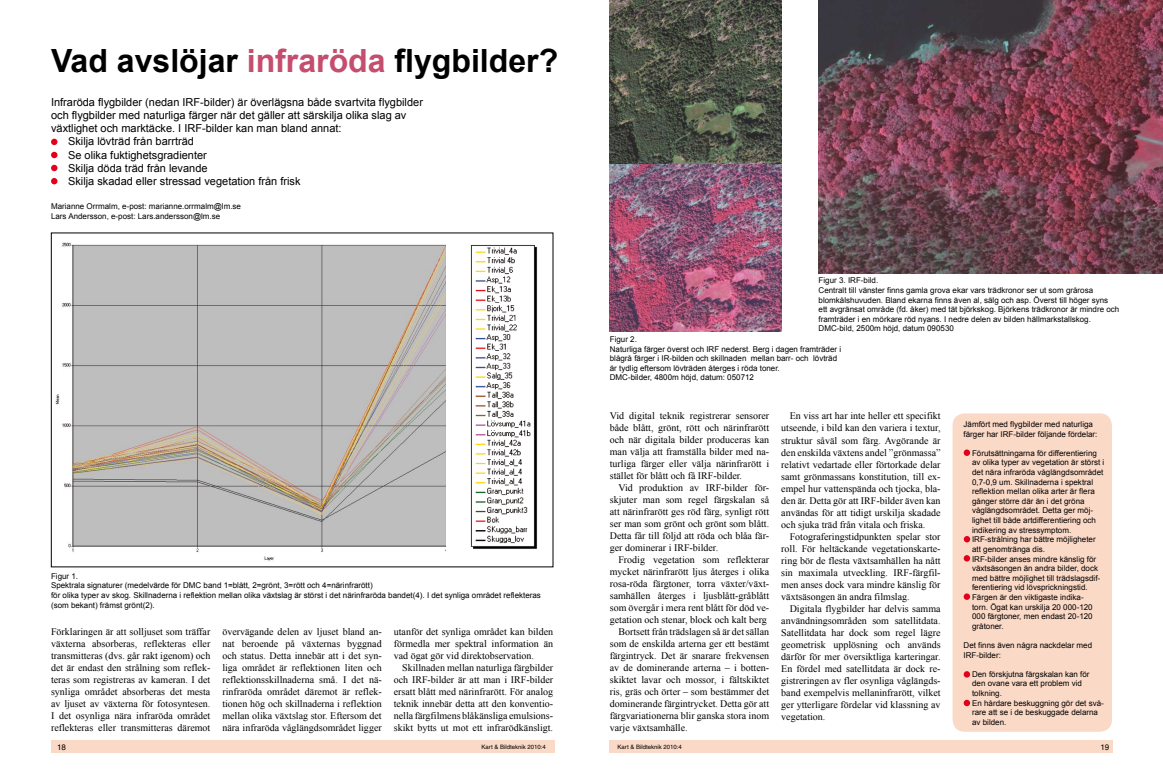
<style>
.page{position:relative;width:1163px;height:780px;background:#fff}
.page>*{position:absolute;margin:0;border:0;box-sizing:border-box;transform-origin:0 0}
.t1{font:700 32px "Arial";color:#000}
.t2{font:11px "Arial";color:#000}
.t3{font:10px/12px "Times New Roman";color:#000;text-align:justify}
.t4{font:8px/9.6px "Arial";color:#000}
.t5{font:8px "Helvetica";color:#000}
.t6{font:6px "Helvetica";color:#000}
.s1{color:#c54d6e}
</style>
<div class="page">
<div style="left:952px;top:413px;width:159px;height:318px;background:#fbd9c7;border-radius:12px"></div>
<div style="left:51px;top:740px;width:503px;height:12px;background:#fbd9c7"></div>
<div style="left:609px;top:740px;width:503px;height:12px;background:#fbd9c7"></div>
<svg style="left:51px;top:139px;width:6px;height:6px"></svg>
<svg style="left:51px;top:152px;width:6px;height:6px"></svg>
<svg style="left:51px;top:165px;width:6px;height:6px"></svg>
<svg style="left:51px;top:178px;width:6px;height:6px"></svg>
<img style="left:55px;top:242px;width:390px;height:319px">
<img style="left:470px;top:245px;width:67px;height:304px">
<img style="left:609px;top:0;width:172px;height:332px">
<div style="left:963px;top:449px;width:6px;height:7px;background:#e2001a;border-radius:50%"></div>
<div style="left:963px;top:536px;width:7px;height:6px;background:#e2001a;border-radius:50%"></div>
<svg style="left:963px;top:555px;width:6px;height:6px"></svg>
<div style="left:963px;top:593px;width:6px;height:7px;background:#e2001a;border-radius:50%"></div>
<svg style="left:963px;top:671px;width:6px;height:6px"></svg>
<svg style="left:963px;top:699px;width:6px;height:7px"></svg>
<img style="left:818px;top:0;width:344px;height:273px">
<h1 class="t1" style="left:51px;top:39px;width:508px">Vad avslöjar <span class="s1">infraröda</span> flygbilder?</h1>
<p class="t2" style="left:51px;top:95px;width:373px">Infraröda flygbilder (nedan IRF-bilder) är överlägsna både svartvita flygbilder</p>
<p class="t2" style="left:51px;top:108px;width:357px">och flygbilder med naturliga färger när det gäller att särskilja olika slag av</p>
<p class="t2" style="left:51px;top:121px;width:292px">växtlighet och marktäcke. I IRF-bilder kan man bland annat:</p>
<p class="t2" style="left:68px;top:134px;width:127px">Skilja lövträd från barrträd</p>
<p class="t2" style="left:68px;top:148px;width:140px">Se olika fuktighetsgradienter</p>
<p class="t2" style="left:68px;top:161px;width:141px">Skilja döda träd från levande</p>
<p class="t2" style="left:68px;top:174px;width:234px">Skilja skadad eller stressad vegetation från frisk</p>
<p class="t4" style="left:51px;top:202px;width:191px">Marianne Orrmalm, e-post: marianne.orrmalm@lm.se<br>Lars Andersson, e-post: Lars.andersson@lm.se</p>
<p class="t4" style="left:51px;top:571px;width:491px">Figur 1.<br>Spektrala signaturer (medelvärde för DMC band 1=blått, 2=grönt, 3=rött och 4=närinfrarött)<br>för olika typer av skog. Skillnaderna i reflektion mellan olika växtslag är störst i det närinfraröda bandet(4). I det synliga området reflekteras (som bekant) främst grönt(2).</p>
<p class="t3" style="left:51px;top:625px;width:161px">Förklaringen är att solljuset som träffar växterna absorberas, reflekteras eller transmitteras (dvs. går rakt igenom) och det är endast den strålning som reflek&shy;teras som registreras av kameran. I det synliga området absorberas det mesta av ljuset av växterna för fotosyntesen.<br>I det osynliga nära infraröda området reflekteras eller transmitteras däremot</p>
<p class="t3" style="left:222px;top:625px;width:161px">övervägande delen av ljuset bland an&shy;nat beroende på växternas byggnad och status. Detta innebär att i det syn&shy;liga området är reflektionen liten och reflektionsskillnaderna små. I det nä&shy;rinfraröda området däremot är reflek&shy;tionen hög och skillnaderna i reflektion mellan olika växtslag stor. Eftersom det nära infraröda våglängdsområdet ligger</p>
<p class="t3" style="left:394px;top:625px;width:161px">utanför det synliga området kan bilden förmedla mer spektral information än vad ögat gör vid direktobservation.</p>
<p class="t3" style="left:394px;top:661px;width:161px;text-indent:9px">Skillnaden mellan naturliga färgbilder och IRF-bilder är att man i IRF-bilder ersatt blått med närinfrarött. För analog teknik innebär detta att den konventio&shy;nella färgfilmens blåkänsliga emulsions&shy;skikt bytts ut mot ett infrarödkänsligt.</p>
<p class="t4" style="left:818px;top:276px;width:302px">Figur 3. IRF-bild.<br>Centralt till vänster finns gamla grova ekar vars trädkronor ser ut som grårosa blomkålshuvuden. Bland ekarna finns även al, sälg och asp. Överst till höger syns<br>ett avgränsat område (fd. åker) med tät björkskog. Björkens trädkronor är mindre och framträder i en mörkare röd nyans. I nedre delen av bilden hällmarkstallskog.<br>DMC-bild, 2500m höjd, datum 090530</p>
<p class="t4" style="left:609px;top:334px;width:233px">Figur 2.<br>Naturliga färger överst och IRF nederst. Berg i dagen framträder i blågrå färger i IR-bilden och skillnaden mellan barr- och lövträd är tydlig eftersom lövträden återges i röda toner.<br>DMC-bilder, 4800m höjd, datum: 050712</p>
<p class="t3" style="left:609px;top:409px;width:161px">Vid digital teknik registrerar sensorer både blått, grönt, rött och närinfrarött och när digitala bilder produceras kan man välja att framställa bilder med na&shy;turliga färger eller välja närinfrarött i stället för blått och få IRF-bilder.</p>
<p class="t3" style="left:609px;top:481px;width:161px;text-indent:9px">Vid produktion av IRF-bilder för&shy;skjuter man som regel färgskalan så att närinfrarött ges röd färg, synligt rött ser man som grönt och grönt som blått.<br>Detta får till följd att röda och blåa fär&shy;ger dominerar i IRF-bilder.</p>
<p class="t3" style="left:618px;top:553px;width:152px">Frodig vegetation som reflekterar</p>
<p class="t3" style="left:609px;top:565px;width:161px">mycket närinfrarött ljus återges i olika</p>
<p class="t3" style="left:609px;top:577px;width:161px">rosa-röda färgtoner, torra växter/växt-</p>
<p class="t3" style="left:609px;top:589px;width:161px">samhällen återges i ljusblått-gråblått</p>
<p class="t3" style="left:609px;top:601px;width:161px">som övergår i mera rent blått för död ve-</p>
<p class="t3" style="left:609px;top:613px;width:158px">getation och stenar, block och kalt berg</p>
<p class="t3" style="left:618px;top:625px;width:152px">Bortsett från trädslagen så är det sällan</p>
<p class="t3" style="left:609px;top:637px;width:161px">som de enskilda arterna ger ett bestämt</p>
<p class="t3" style="left:609px;top:649px;width:161px">färgintryck. Det är snarare frekvensen</p>
<p class="t3" style="left:609px;top:661px;width:161px">av de dominerande arterna – i botten-</p>
<p class="t3" style="left:609px;top:673px;width:161px">skiktet lavar och mossor, i fältskiktet</p>
<p class="t3" style="left:609px;top:685px;width:161px">ris, gräs och örter – som bestämmer det</p>
<p class="t3" style="left:609px;top:697px;width:161px">dominerande färgintrycket. Detta gör att</p>
<p class="t3" style="left:609px;top:709px;width:161px">färgvariationerna blir ganska stora inom</p>
<p class="t3" style="left:609px;top:721px;width:79px">varje växtsamhälle.</p>
<p class="t3" style="left:781px;top:410px;width:161px;text-indent:9px">En viss art har inte heller ett specifikt utseende, i bild kan den variera i textur, struktur såväl som färg. Avgörande är den enskilda växtens andel ”grönmassa” relativt vedartade eller förtorkade delar samt grönmassans konstitution, till ex&shy;empel hur vattenspända och tjocka, bla&shy;den är. Detta gör att IRF-bilder även kan användas för att tidigt urskilja skadade och sjuka träd från vitala och friska.</p>
<p class="t3" style="left:781px;top:530px;width:161px;text-indent:9px">Fotograferingstidpunkten spelar stor roll. För heltäckande vegetationskarte&shy;ring bör de flesta växtsamhällen ha nått sin maximala utveckling. IRF-färgfil&shy;men anses dock vara mindre känslig för växtsäsongen än andra filmslag.</p>
<p class="t3" style="left:781px;top:602px;width:161px;text-indent:9px">Digitala flygbilder har delvis samma användningsområden som satellitdata.<br>Satellitdata har dock som regel lägre geometrisk upplösning och används därför för mer översiktliga karteringar.<br>En fördel med satellitdata är dock re&shy;gistreringen av fler osynliga våglängds&shy;band exempelvis mellaninfrarött, vilket ger ytterligare fördelar vid klassning av vegetation.</p>
<p class="t4" style="left:963px;top:419px;width:135px">Jämfört med flygbilder med naturliga färger har IRF-bilder följande fördelar:</p>
<p class="t4" style="left:971px;top:448px;width:134px">Förutsättningarna för differentiering av olika typer av vegetation är störst i det nära infraröda våglängdsområdet 0,7-0,9 um. Skillnaderna i spektral reflektion mellan olika arter är flera gånger större där än i det gröna våglängdsområdet. Detta ger möj&shy;lighet till både artdifferentiering och indikering av stressymptom.<br>IRF-strålning har bättre möjligheter att genomtränga dis.<br>IRF-bilder anses mindre känslig för växtsäsongen än andra bilder, dock med bättre möjlighet till trädslagsdif&shy;ferentiering vid lövsprickningstid.<br>Färgen är den viktigaste indika-<br>torn. Ögat kan urskilja 20 000-120<br>000 färgtoner, men endast 20-120 gråtoner.</p>
<p class="t4" style="left:963px;top:640px;width:130px">Det finns även några nackdelar med<br>IRF-bilder:</p>
<p class="t4" style="left:971px;top:669px;width:133px">Den förskjutna färgskalan kan för den ovane vara ett problem vid tolkning.<br>En hårdare beskuggning gör det svå&shy;rare att se i de beskuggade delarna av bilden.</p>
<p class="t5" style="left:57px;top:742px;width:10px">18</p>
<p class="t6" style="left:481px;top:743px;width:66px">Kart &amp; Bildteknik 2010:4</p>
<p class="t6" style="left:617px;top:743px;width:66px">Kart &amp; Bildteknik 2010:4</p>
<p class="t5" style="left:1100px;top:742px;width:10px">19</p>
</div>
